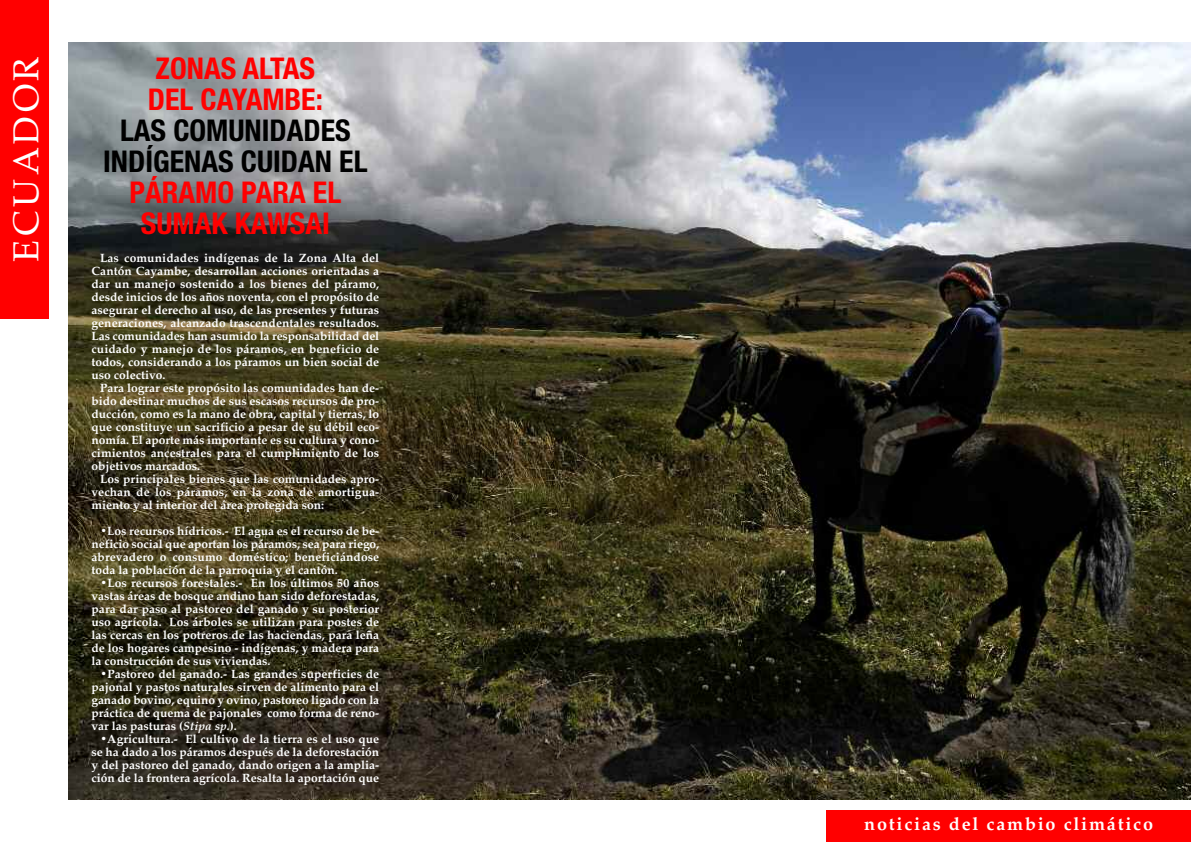
<style>
.page{position:relative;width:1191px;height:842px;background:#fff}
.page>*{position:absolute;margin:0;border:0;box-sizing:border-box;transform-origin:0 0}
.t1{font:36px "Palatino";letter-spacing:.1em;color:#fff}
.t2{font:700 condensed 30px/31px "Helvetica Neue";color:#f00}
.t3{font:700 condensed 30px/31px "Helvetica Neue";color:#000;text-align:center}
.t4{font:700 18px "Palatino";letter-spacing:.1em;color:#fff}
.t5{font:700 12px/13px "Palatino";color:#fff;text-align:justify}
.s1{font-style:italic}
</style>
<div class="page">
<div style="left:826px;top:811px;width:365px;height:31px;background:#f00"></div>
<img style="left:69px;top:43px;width:1122px;height:756px">
<div style="left:0;top:0;width:49px;height:318px;background:#f00"></div>
<h1 class="t1" style="left:5px;top:262px;width:207px;rotate:-90deg">ECUADOR</h1>
<h2 class="t2" style="left:148px;top:53px;width:177px">ZONAS ALTAS<br>DEL CAYAMBE:</h2>
<h2 class="t3" style="left:103px;top:115px;width:266px">LAS COMUNIDADES<br>INDÍGENAS CUIDAN EL</h2>
<h2 class="t2" style="left:129px;top:177px;width:213px;text-align:center">PÁRAMO PARA EL<br>SUMAK KAWSAI</h2>
<p class="t5" style="left:91px;top:252px;width:289px;text-indent:9px">Las comunidades indígenas de la Zona Alta del Cantón Cayambe, desarrollan acciones orientadas a dar un manejo sostenido a los bienes del páramo, desde inicios de los años noventa, con el propósito de asegurar el derecho al uso, de las presentes y futuras generaciones, alcanzado trascendentales resultados.<br>Las comunidades han asumido la responsabilidad del cuidado y manejo de los páramos, en beneficio de todos, considerando a los páramos un bien social de uso colectivo.</p>
<p class="t5" style="left:91px;top:382px;width:289px;text-indent:9px">Para lograr este propósito las comunidades han de&shy;bido destinar muchos de sus escasos recursos de pro&shy;ducción, como es la mano de obra, capital y tierras, lo que constituye un sacrificio a pesar de su débil eco&shy;nomía. El aporte más importante es su cultura y cono&shy;cimientos ancestrales para el cumplimiento de los objetivos marcados.</p>
<p class="t5" style="left:91px;top:473px;width:289px;text-indent:9px">Los principales bienes que las comunidades apro&shy;vechan de los páramos, en la zona de amortigua&shy;miento y al interior del área protegida son:</p>
<p class="t5" style="left:91px;top:525px;width:289px;text-indent:9px">•Los recursos hídricos.- El agua es el recurso de be&shy;neficio social que aportan los páramos, sea para riego, abrevadero o consumo doméstico; beneficiándose toda la población de la parroquia y el cantón.</p>
<p class="t5" style="left:91px;top:577px;width:289px;text-indent:9px">•Los recursos forestales.- En los últimos 50 años vastas áreas de bosque andino han sido deforestadas, para dar paso al pastoreo del ganado y su posterior uso agrícola. Los árboles se utilizan para postes de las cercas en los potreros de las haciendas, para leña de los hogares campesino - indígenas, y madera para la construcción de sus viviendas.</p>
<p class="t5" style="left:91px;top:668px;width:289px;text-indent:9px">•Pastoreo del ganado.- Las grandes superficies de pajonal y pastos naturales sirven de alimento para el ganado bovino, equino y ovino, pastoreo ligado con la práctica de quema de pajonales como forma de reno&shy;var las pasturas (<span class="s1">Stipa sp.</span>).</p>
<p class="t5" style="left:91px;top:733px;width:289px;text-indent:9px">•Agricultura.- El cultivo de la tierra es el uso que se ha dado a los páramos después de la deforestación y del pastoreo del ganado, dando origen a la amplia&shy;ción de la frontera agrícola. Resalta la aportación que</p>
<h3 class="t4" style="left:864px;top:813px;width:290px">noticias del cambio climático</h3>
</div>
